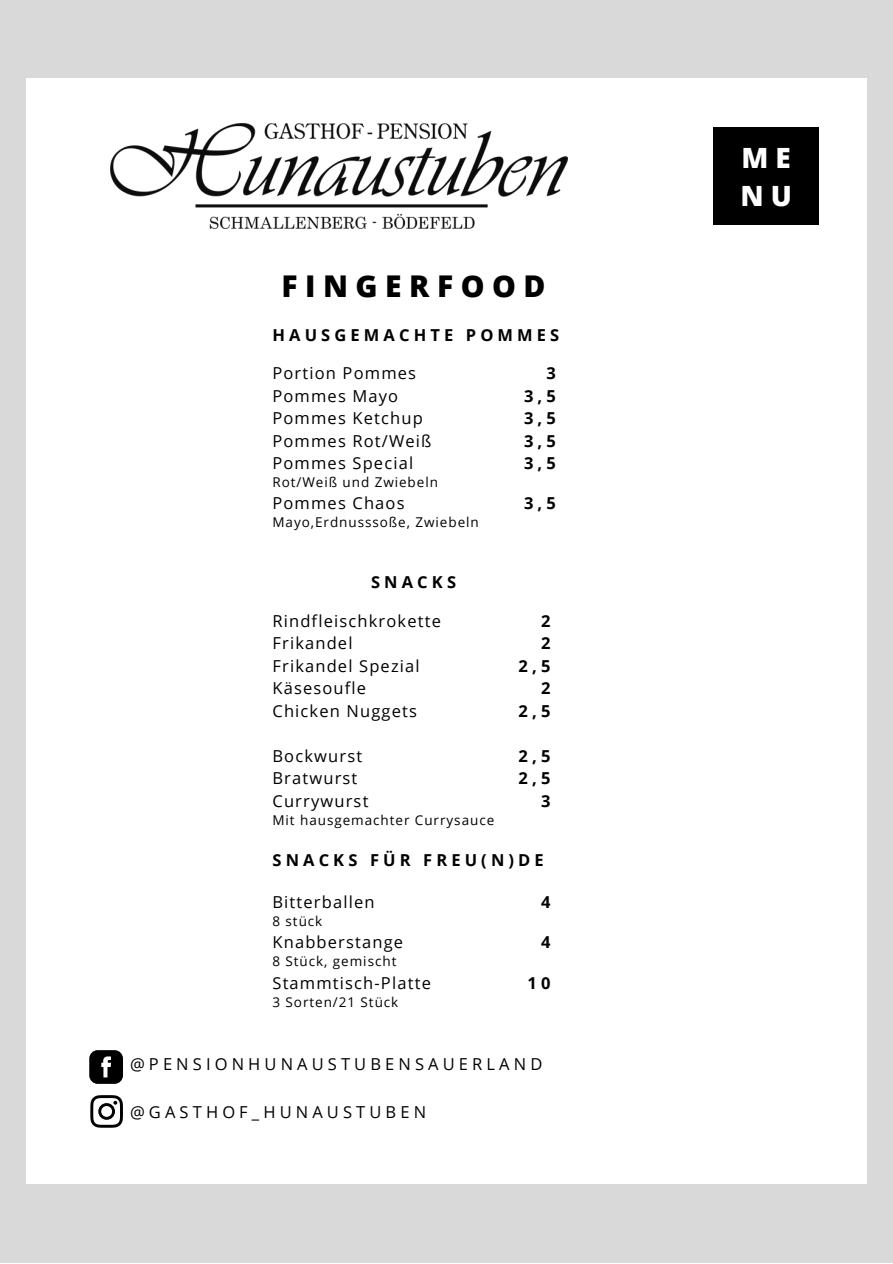
<style>
.page{position:relative;width:893px;height:1264px;background:#fff}
.page>*{position:absolute;margin:0;border:0;box-sizing:border-box;transform-origin:0 0}
.t1{font:800 30px "Open Sans";letter-spacing:.25em;color:#000}
.t2{font:800 27.9px/38.2px "Open Sans";color:#fff}
.t3{font:16.5px/22.5px "Open Sans";letter-spacing:.07em;color:#000}
.t4{font:700 16.5px/22.5px "Open Sans";letter-spacing:.25em;color:#000;text-align:right}
.t5{font:16.5px "Open Sans";letter-spacing:.25em;color:#000}
.t6{font:13.5px "Open Sans";letter-spacing:.07em;color:#000}
</style>
<div class="page">
<div style="left:0;top:0;width:892px;height:1262px;background:#d9d9d9"></div>
<div style="left:26px;top:78px;width:840px;height:1105px;background:#fff"></div>
<div style="left:713px;top:127px;width:105px;height:98px;background:#000"></div>
<img style="left:110px;top:123px;width:457px;height:106px">
<svg style="left:89px;top:1050px;width:34px;height:33px"></svg>
<svg style="left:90px;top:1095px;width:33px;height:32px"></svg>
<h1 class="t1" style="left:281px;top:265px;width:265px">FINGERFOOD</h1>
<p class="t4" style="left:272px;top:323px;width:288px">HAUSGEMACHTE POMMES</p>
<p class="t3" style="left:272px;top:361px;width:160px">Portion Pommes<br>Pommes Mayo<br>Pommes Ketchup<br>Pommes Rot/Weiß<br>Pommes Special</p>
<p class="t6" style="left:272px;top:472px;width:167px">Rot/Weiß und Zwiebeln</p>
<p class="t3" style="left:272px;top:492px;width:134px">Pommes Chaos</p>
<p class="t6" style="left:272px;top:513px;width:208px">Mayo,Erdnusssoße, Zwiebeln</p>
<p class="t4" style="left:524px;top:361px;width:33px;text-align:justify;text-indent:22px">3<br>3,5<br>3,5<br>3,5<br>3,5</p>
<p class="t4" style="left:524px;top:492px;width:33px">3,5</p>
<p class="t4" style="left:371px;top:570px;width:86px">SNACKS</p>
<p class="t3" style="left:272px;top:609px;width:170px">Rindfleischkrokette<br>Frikandel<br>Frikandel Spezial<br>Käsesoufle<br>Chicken Nuggets</p>
<p class="t3" style="left:272px;top:744px;width:97px">Bockwurst<br>Bratwurst<br>Currywurst</p>
<p class="t6" style="left:272px;top:810px;width:223px">Mit hausgemachter Currysauce</p>
<p class="t4" style="left:272px;top:848px;width:273px">SNACKS FÜR FREU(N)DE</p>
<p class="t3" style="left:272px;top:890px;width:104px">Bitterballen</p>
<p class="t6" style="left:272px;top:911px;width:51px">8 stück</p>
<p class="t3" style="left:272px;top:930px;width:132px">Knabberstange</p>
<p class="t6" style="left:272px;top:951px;width:125px">8 Stück, gemischt</p>
<p class="t3" style="left:272px;top:971px;width:160px">Stammtisch-Platte</p>
<p class="t6" style="left:272px;top:992px;width:127px">3 Sorten/21 Stück</p>
<p class="t4" style="left:518px;top:609px;width:33px">2<br>2<br>2,5<br>2<br>2,5</p>
<p class="t4" style="left:518px;top:744px;width:33px">2,5<br>2,5<br>3</p>
<p class="t4" style="left:541px;top:890px;width:11px">4</p>
<p class="t4" style="left:541px;top:930px;width:11px">4</p>
<p class="t4" style="left:527px;top:971px;width:24px">1 0</p>
<p class="t5" style="left:130px;top:1052px;width:414px">@PENSIONHUNAUSTUBENSAUERLAND</p>
<p class="t5" style="left:130px;top:1100px;width:297px">@GASTHOF_HUNAUSTUBEN</p>
<h2 class="t2" style="left:740px;top:138px;width:53px">M E<br>N U</h2>
</div>
